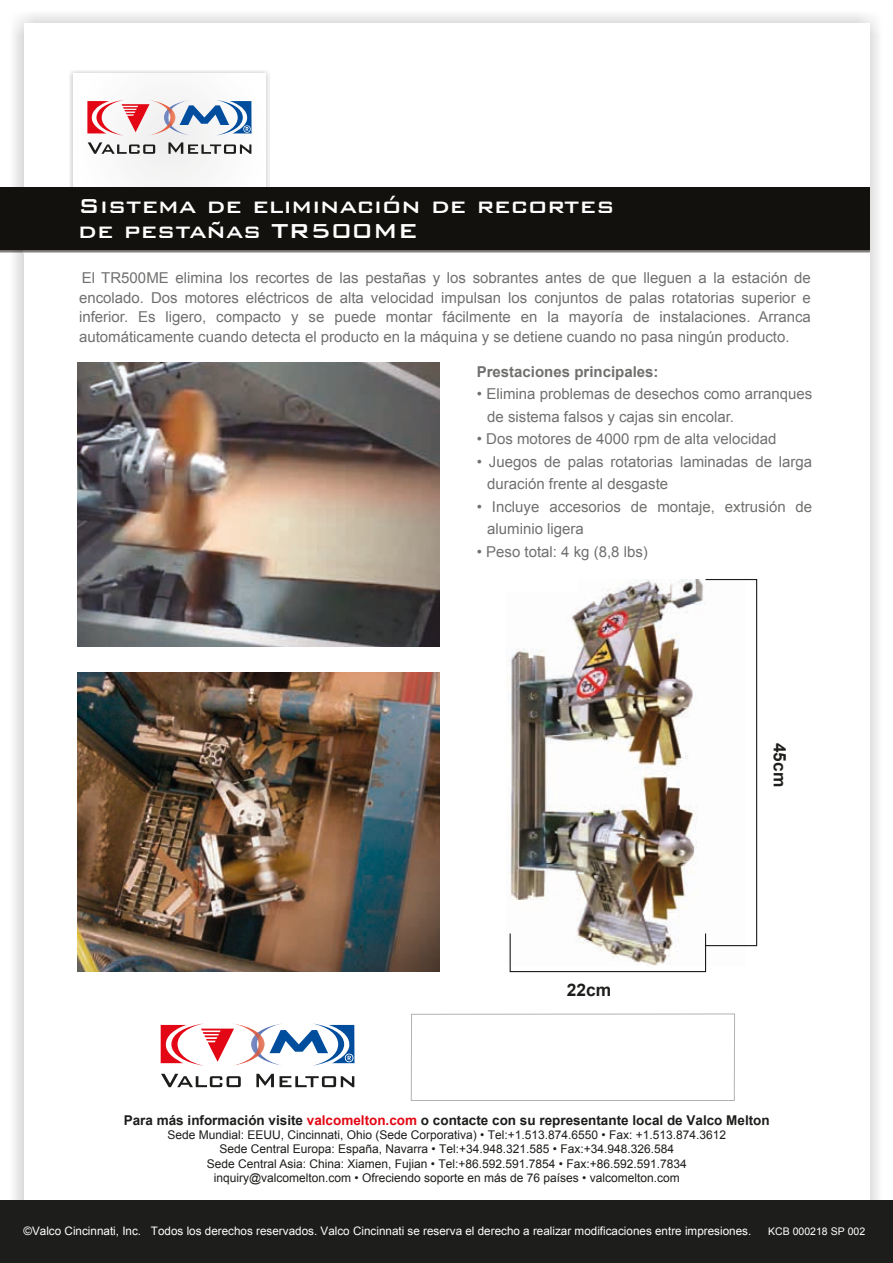
<style>
.page{position:relative;width:893px;height:1263px;background:#fff}
.page>*{position:absolute;margin:0;border:0;box-sizing:border-box;transform-origin:0 0}
.t1{font:500 27px/25.5px "Bank Gothic BT";color:#fff}
.t2{font:700 17.25px "Arial";color:#1d1d1b}
.t3{font:15px/19.5px "Arial";color:#70706f}
.t4{font:700 15px "Arial";color:#70706f}
.t5{font:700 13.5px "Arial";color:#1d1d1b}
.t6{font:12px/14.4px "Arial";color:#1d1d1b;text-align:center}
.t7{font:11.7px "Arial";color:#fff}
.t8{font:10.5px "Arial";color:#fff}
.s1{color:#e30614}
</style>
<div class="page">
<img style="left:11px;top:14px;width:867px;height:1186px">
<div style="left:24px;top:24px;width:845px;height:1210px;background:#fff"></div>
<img style="left:70px;top:70px;width:199px;height:117px">
<div style="left:74px;top:73px;width:191px;height:132px;background:#f9f9f9"></div>
<div style="left:0;top:187px;width:869px;height:63px;background:#13110e"></div>
<div style="left:0;top:1200px;width:893px;height:63px;background:#1d1d1b"></div>
<img style="left:175px;top:102px;width:5px;height:34px">
<img style="left:150px;top:100px;width:25px;height:36px">
<svg style="left:88px;top:142px;width:163px;height:12px"></svg>
<svg style="left:87px;top:100px;width:63px;height:36px"></svg>
<svg style="left:180px;top:100px;width:72px;height:36px"></svg>
<img style="left:265px;top:1027px;width:4px;height:35px">
<img style="left:234px;top:1023px;width:31px;height:43px">
<svg style="left:161px;top:1074px;width:193px;height:13px"></svg>
<svg style="left:161px;top:1023px;width:73px;height:43px"></svg>
<svg style="left:269px;top:1023px;width:85px;height:42px"></svg>
<div style="left:411px;top:1014px;width:324px;height:87px;border:1px solid #b2b2b2"></div>
<img style="left:507px;top:580px;width:238px;height:385px">
<div style="left:705px;top:579px;width:52px;height:367px;border:1px solid #1d1d1b"></div>
<div style="left:510px;top:933px;width:196px;height:39px;border:1px solid #1d1d1b"></div>
<div style="left:481px;top:564px;width:97px;height:28px;background:#fff"></div>
<img style="left:77px;top:362px;width:362px;height:285px">
<img style="left:77px;top:673px;width:362px;height:299px">
<h1 class="t1" style="left:78px;top:192px;width:537px">Sistema de eliminación de recortes de pestañas TR500ME</h1>
<p class="t3" style="left:79px;top:269px;width:733px;text-align:justify">El TR500ME elimina los recortes de las pestañas y los sobrantes antes de que lleguen a la estación de encolado. Dos motores eléctricos de alta velocidad impulsan los conjuntos de palas rotatorias superior e inferior. Es ligero, compacto y se puede montar fácilmente en la mayoría de instalaciones. Arranca automáticamente cuando detecta el producto en la máquina y se detiene cuando no pasa ningún producto.</p>
<p class="t4" style="left:477px;top:362px;width:183px">Prestaciones principales:</p>
<p class="t3" style="left:487px;top:383px;width:326px;line-height:22.5px;text-indent:-10px">• Elimina problemas de desechos como arranques de sistema falsos y cajas sin encolar.</p>
<p class="t3" style="left:477px;top:429px;width:301px">• Dos motores de 4000 rpm de alta velocidad</p>
<p class="t3" style="left:487px;top:450px;width:326px;line-height:22.5px;text-indent:-10px">• Juegos de palas rotatorias laminadas de larga duración frente al desgaste</p>
<p class="t3" style="left:487px;top:495px;width:326px;line-height:22.5px;text-indent:-10px">• Incluye accesorios de montaje, extrusión de aluminio ligera</p>
<p class="t3" style="left:477px;top:542px;width:173px">• Peso total: 4 kg (8,8 lbs)</p>
<p class="t2" style="left:567px;top:979px;width:46px">22cm</p>
<p class="t2" style="left:791px;top:743px;width:46px;rotate:90deg">45cm</p>
<p class="t5" style="left:124px;top:1111px;width:647px">Para más información visite <span class="s1">valcomelton.com</span> o contacte con su representante local de Valco Melton</p>
<p class="t6" style="left:167px;top:1128px;width:560px">Sede Mundial: EEUU, Cincinnati, Ohio (Sede Corporativa) • Tel:+1.513.874.6550 • Fax: +1.513.874.3612<br>Sede Central Europa: España, Navarra • Tel:+34.948.321.585 • Fax:+34.948.326.584<br>Sede Central Asia: China: Xiamen, Fujian • Tel:+86.592.591.7854 • Fax:+86.592.591.7834 inquiry@valcomelton.com • Ofreciendo soporte en más de 76 países • valcomelton.com</p>
<p class="t7" style="left:23px;top:1223px;width:729px">©Valco Cincinnati, Inc. Todos los derechos reservados. Valco Cincinnati se reserva el derecho a realizar modificaciones entre impresiones.</p>
<p class="t8" style="left:768px;top:1224px;width:98px">KCB 000218 SP 002</p>
</div>
